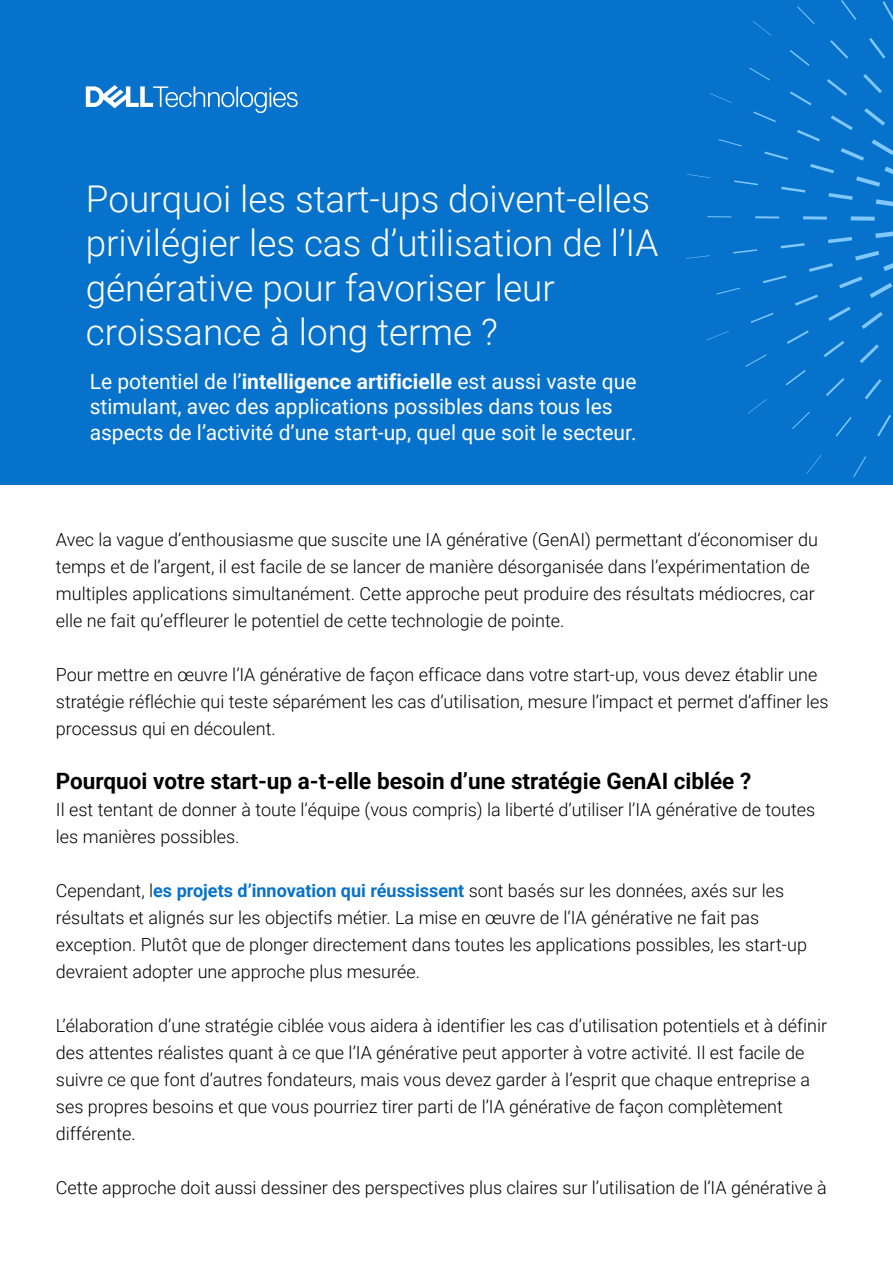
<style>
.page{position:relative;width:893px;height:1263px;background:#fff}
.page>*{position:absolute;margin:0;border:0;box-sizing:border-box;transform-origin:0 0}
.t1{font:300 36.9px/44.2px "Roboto";color:#fff}
.t2{font:700 22.5px "Roboto";color:#000}
.t3{font:21px/25.2px "Roboto";color:#fff}
.t4{font:300 18px/27px "Roboto";color:#000}
.s1{font-weight:700}
.s2{font-weight:700;color:#0672cb}
</style>
<div class="page">
<div style="left:0;top:0;width:893px;height:485px;background:#0672cb"></div>
<div style="left:851px;top:216px;width:24px;height:5px;background:#80c7fb"></div>
<svg style="left:860px;top:344px;width:19px;height:19px"></svg>
<svg style="left:828px;top:307px;width:23px;height:14px"></svg>
<svg style="left:809px;top:263px;width:24px;height:9px"></svg>
<svg style="left:803px;top:216px;width:24px;height:4px"></svg>
<svg style="left:810px;top:164px;width:24px;height:9px"></svg>
<svg style="left:831px;top:115px;width:22px;height:15px"></svg>
<svg style="left:863px;top:74px;width:19px;height:19px"></svg>
<svg style="left:877px;top:415px;width:14px;height:21px"></svg>
<svg style="left:826px;top:378px;width:18px;height:18px"></svg>
<svg style="left:787px;top:330px;width:22px;height:14px"></svg>
<svg style="left:763px;top:275px;width:23px;height:8px"></svg>
<hr style="left:755px;top:216px;width:24px;height:3px;background:#80c7fb">
<svg style="left:764px;top:151px;width:24px;height:9px"></svg>
<svg style="left:790px;top:91px;width:21px;height:14px"></svg>
<svg style="left:830px;top:40px;width:18px;height:19px"></svg>
<svg style="left:882px;top:1px;width:11px;height:20px"></svg>
<svg style="left:853px;top:456px;width:13px;height:21px"></svg>
<svg style="left:792px;top:412px;width:18px;height:17px"></svg>
<svg style="left:745px;top:354px;width:22px;height:13px"></svg>
<svg style="left:717px;top:288px;width:23px;height:6px"></svg>
<svg style="left:707px;top:216px;width:24px;height:1px"></svg>
<svg style="left:718px;top:139px;width:24px;height:7px"></svg>
<svg style="left:749px;top:67px;width:21px;height:14px"></svg>
<svg style="left:797px;top:6px;width:18px;height:18px"></svg>
<svg style="left:806px;top:455px;width:16px;height:19px"></svg>
<svg style="left:748px;top:399px;width:19px;height:15px"></svg>
<svg style="left:707px;top:331px;width:22px;height:9px"></svg>
<svg style="left:686px;top:255px;width:24px;height:4px"></svg>
<svg style="left:687px;top:174px;width:24px;height:4px"></svg>
<svg style="left:710px;top:93px;width:22px;height:10px"></svg>
<svg style="left:752px;top:21px;width:20px;height:15px"></svg>
<svg style="left:861px;top:312px;width:22px;height:17px"></svg>
<svg style="left:828px;top:237px;width:24px;height:6px"></svg>
<svg style="left:828px;top:193px;width:25px;height:7px"></svg>
<svg style="left:864px;top:108px;width:21px;height:18px"></svg>
<svg style="left:865px;top:379px;width:16px;height:20px"></svg>
<svg style="left:824px;top:341px;width:20px;height:16px"></svg>
<svg style="left:795px;top:295px;width:23px;height:11px"></svg>
<svg style="left:781px;top:243px;width:24px;height:5px"></svg>
<svg style="left:781px;top:187px;width:24px;height:6px"></svg>
<svg style="left:797px;top:130px;width:23px;height:11px"></svg>
<svg style="left:827px;top:79px;width:20px;height:17px"></svg>
<svg style="left:869px;top:38px;width:16px;height:21px"></svg>
<svg style="left:836px;top:417px;width:15px;height:20px"></svg>
<svg style="left:786px;top:370px;width:20px;height:15px"></svg>
<svg style="left:751px;top:313px;width:22px;height:10px"></svg>
<svg style="left:733px;top:249px;width:24px;height:5px"></svg>
<svg style="left:734px;top:180px;width:24px;height:5px"></svg>
<svg style="left:753px;top:111px;width:23px;height:11px"></svg>
<svg style="left:790px;top:50px;width:19px;height:16px"></svg>
<svg style="left:841px;top:0;width:15px;height:20px"></svg>
<svg style="left:839px;top:251px;width:54px;height:47px"></svg>
<svg style="left:875px;top:231px;width:18px;height:7px"></svg>
<svg style="left:876px;top:199px;width:17px;height:7px"></svg>
<svg style="left:841px;top:139px;width:52px;height:48px"></svg>
<svg style="left:86px;top:85px;width:212px;height:28px"></svg>
<h1 class="t1" style="left:86px;top:176px;width:574px">Pourquoi les start-ups doivent-elles privilégier les cas d’utilisation de l’IA générative pour favoriser leur croissance à long terme ?</h1>
<p class="t3" style="left:90px;top:368px;width:548px">Le potentiel de l’<span class="s1">intelligence artificielle</span> est aussi vaste que stimulant, avec des applications possibles dans tous les aspects de l’activité d’une start-up, quel que soit le secteur.</p>
<p class="t4" style="left:56px;top:525px;width:763px">Avec la vague d’enthousiasme que suscite une IA générative (GenAI) permettant d’économiser du temps et de l’argent, il est facile de se lancer de manière désorganisée dans l’expérimentation de multiples applications simultanément. Cette approche peut produire des résultats médiocres, car elle ne fait qu’effleurer le potentiel de cette technologie de pointe.</p>
<p class="t4" style="left:56px;top:660px;width:774px">Pour mettre en œuvre l’IA générative de façon efficace dans votre start-up, vous devez établir une stratégie réfléchie qui teste séparément les cas d’utilisation, mesure l’impact et permet d’affiner les processus qui en découlent.</p>
<p class="t2" style="left:56px;top:765px;width:697px">Pourquoi votre start-up a-t-elle besoin d’une stratégie GenAI ciblée ?</p>
<p class="t4" style="left:56px;top:795px;width:761px">Il est tentant de donner à toute l’équipe (vous compris) la liberté d’utiliser l’IA générative de toutes les manières possibles.</p>
<p class="t4" style="left:56px;top:876px;width:752px">Cependant, l<span class="s2">es projets d’innovation qui réussissent</span> sont basés sur les données, axés sur les résultats et alignés sur les objectifs métier. La mise en œuvre de l’IA générative ne fait pas exception. Plutôt que de plonger directement dans toutes les applications possibles, les start-up devraient adopter une approche plus mesurée.</p>
<p class="t4" style="left:56px;top:1011px;width:773px">L’élaboration d’une stratégie ciblée vous aidera à identifier les cas d’utilisation potentiels et à définir des attentes réalistes quant à ce que l’IA générative peut apporter à votre activité. Il est facile de suivre ce que font d’autres fondateurs, mais vous devez garder à l’esprit que chaque entreprise a ses propres besoins et que vous pourriez tirer parti de l’IA générative de façon complètement différente.</p>
<p class="t4" style="left:56px;top:1173px;width:772px">Cette approche doit aussi dessiner des perspectives plus claires sur l’utilisation de l’IA générative à</p>
</div>
